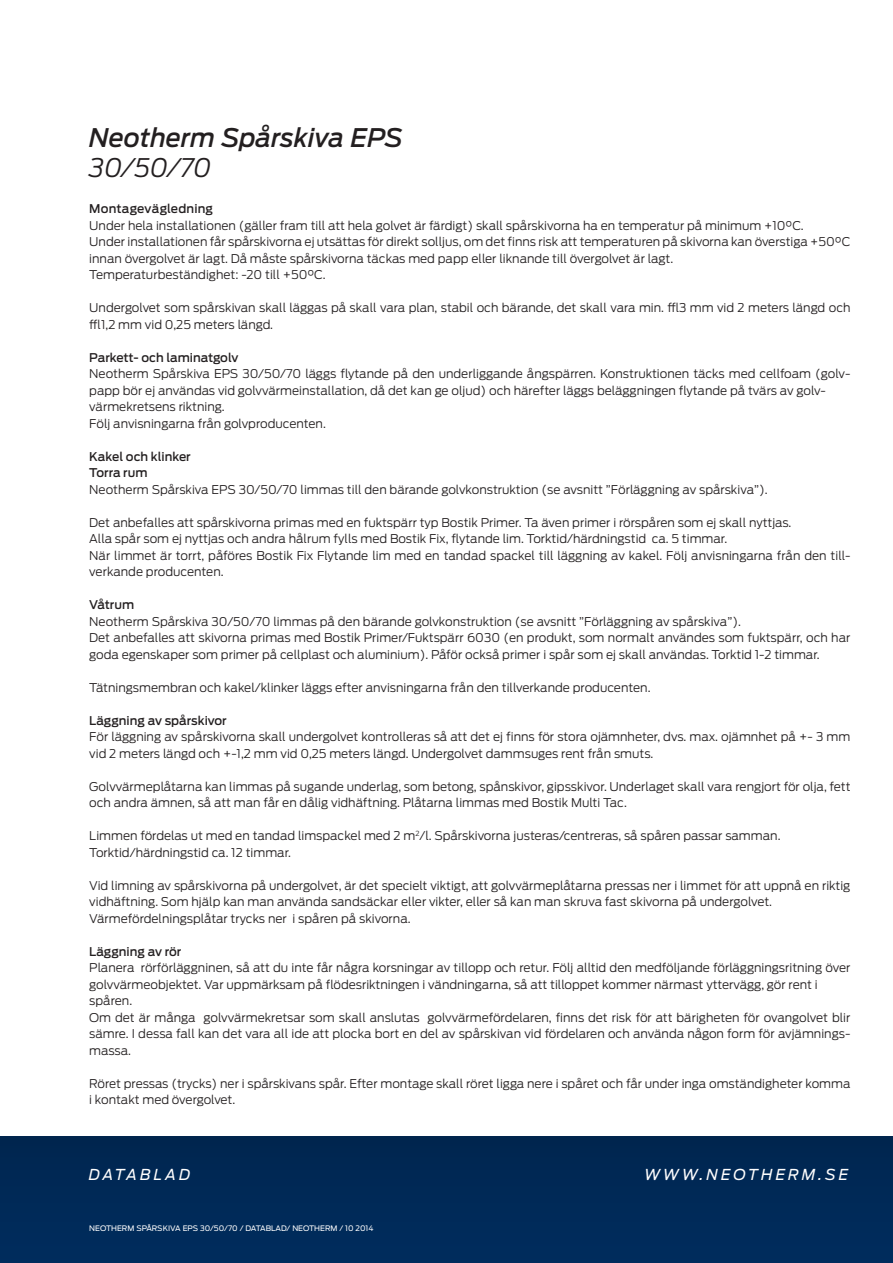
<style>
.page{position:relative;width:893px;height:1263px;background:#fff}
.page>*{position:absolute;margin:0;border:0;box-sizing:border-box;transform-origin:0 0}
.Kapitelbezeichnung{font:italic 500 25.5px "Antenna";color:#231f20}
.t1{font:italic 300 25.5px "Antenna";color:#231f20}
.t2{font:italic 15px "Antenna";letter-spacing:.2em;color:#fff}
.t3{font:300 12px/16.5px "Antenna";color:#231f20}
.overskrift_hvid{font:500 12px "Antenna";color:#231f20}
.Fuss_links{font:7.5px "Antenna";color:#fff}
</style>
<div class="page">
<div style="left:0;top:1137px;width:893px;height:126px;background:#002957"></div>
<p class="Kapitelbezeichnung" style="left:89px;top:122px;width:315px">Neotherm Spårskiva EPS</p>
<p class="t1" style="left:89px;top:153px;width:124px">30/50/70</p>
<p class="overskrift_hvid" style="left:89px;top:202px;width:125px">Montagevägledning</p>
<p class="t3" style="left:89px;top:217px;width:716px">Under hela installationen (gäller fram till att hela golvet är färdigt) skall spårskivorna ha en temperatur på minimum +10°C.</p>
<p class="t3" style="left:89px;top:234px;width:763px">Under installationen får spårskivorna ej utsättas för direkt solljus, om det finns risk att temperaturen på skivorna kan överstiga +50°C innan övergolvet är lagt. Då måste spårskivorna täckas med papp eller liknande till övergolvet är lagt.</p>
<p class="t3" style="left:89px;top:267px;width:238px">Temperaturbeständighet: -20 till +50°C.</p>
<p class="t3" style="left:89px;top:300px;width:763px">Undergolvet som spårskivan skall läggas på skall vara plan, stabil och bärande, det skall vara min. ±3 mm vid 2 meters längd och ±1,2 mm vid 0,25 meters längd.</p>
<p class="overskrift_hvid" style="left:89px;top:350px;width:151px">Parkett- och laminatgolv</p>
<p class="t3" style="left:89px;top:366px;width:763px">Neotherm Spårskiva EPS 30/50/70 läggs flytande på den underliggande ångspärren. Konstruktionen täcks med cellfoam (golv&shy;papp bör ej användas vid golvvärmeinstallation, då det kan ge oljud) och härefter läggs beläggningen flytande på tvärs av golv-</p>
<p class="t3" style="left:89px;top:399px;width:137px">värmekretsens riktning.</p>
<p class="t3" style="left:89px;top:415px;width:238px">Följ anvisningarna från golvproducenten.</p>
<p class="overskrift_hvid" style="left:89px;top:449px;width:103px">Kakel och klinker</p>
<p class="overskrift_hvid" style="left:89px;top:466px;width:60px">Torra rum</p>
<p class="t3" style="left:89px;top:481px;width:680px">Neotherm Spårskiva EPS 30/50/70 limmas till den bärande golvkonstruktion (se avsnitt ”Förläggning av spårskiva”).</p>
<p class="t3" style="left:89px;top:514px;width:704px">Det anbefalles att spårskivorna primas med en fuktspärr typ Bostik Primer. Ta även primer i rörspåren som ej skall nyttjas.</p>
<p class="t3" style="left:89px;top:531px;width:640px">Alla spår som ej nyttjas och andra hålrum fylls med Bostik Fix, flytande lim. Torktid/härdningstid ca. 5 timmar.</p>
<p class="t3" style="left:89px;top:547px;width:763px">När limmet är torrt, påföres Bostik Fix Flytande lim med en tandad spackel till läggning av kakel. Följ anvisningarna från den till&shy;verkande producenten.</p>
<p class="overskrift_hvid" style="left:89px;top:598px;width:46px">Våtrum</p>
<p class="t3" style="left:89px;top:613px;width:653px">Neotherm Spårskiva 30/50/70 limmas på den bärande golvkonstruktion (se avsnitt ”Förläggning av spårskiva”).</p>
<p class="t3" style="left:89px;top:630px;width:763px">Det anbefalles att skivorna primas med Bostik Primer/Fuktspärr 6030 (en produkt, som normalt användes som fuktspärr, och har goda egenskaper som primer på cellplast och aluminium). Påför också primer i spår som ej skall användas. Torktid 1-2 timmar.</p>
<p class="t3" style="left:89px;top:679px;width:563px">Tätningsmembran och kakel/klinker läggs efter anvisningarna från den tillverkande producenten.</p>
<p class="overskrift_hvid" style="left:89px;top:713px;width:139px">Läggning av spårskivor</p>
<p class="t3" style="left:89px;top:729px;width:763px">För läggning av spårskivorna skall undergolvet kontrolleras så att det ej finns för stora ojämnheter, dvs. max. ojämnhet på +- 3 mm vid 2 meters längd och +-1,2 mm vid 0,25 meters längd. Undergolvet dammsuges rent från smuts.</p>
<p class="t3" style="left:89px;top:778px;width:763px">Golvvärmeplåtarna kan limmas på sugande underlag, som betong, spånskivor, gipsskivor. Underlaget skall vara rengjort för olja, fett och andra ämnen, så att man får en dålig vidhäftning. Plåtarna limmas med Bostik Multi Tac.</p>
<p class="t3" style="left:89px;top:828px;width:693px">Limmen fördelas ut med en tandad limspackel med 2 m<sup>2</sup>/l. Spårskivorna justeras/centreras, så spåren passar samman.</p>
<p class="t3" style="left:89px;top:844px;width:203px">Torktid/härdningstid ca. 12 timmar.</p>
<p class="t3" style="left:89px;top:877px;width:763px">Vid limning av spårskivorna på undergolvet, är det specielt viktigt, att golvvärmeplåtarna pressas ner i limmet för att uppnå en riktig vidhäftning. Som hjälp kan man använda sandsäckar eller vikter, eller så kan man skruva fast skivorna på undergolvet.</p>
<p class="t3" style="left:89px;top:910px;width:323px">Värmefördelningsplåtar trycks ner i spåren på skivorna.</p>
<p class="overskrift_hvid" style="left:89px;top:944px;width:94px">Läggning av rör</p>
<p class="t3" style="left:89px;top:960px;width:763px">Planera rörförläggninen, så att du inte får några korsningar av tillopp och retur. Följ alltid den medföljande förläggningsritning över golvvärmeobjektet. Var uppmärksam på flödesriktningen i vändningarna, så att tilloppet kommer närmast yttervägg, gör rent i</p>
<p class="t3" style="left:89px;top:993px;width:44px">spåren.</p>
<p class="t3" style="left:89px;top:1009px;width:763px;text-align:justify">Om det är många golvvärmekretsar som skall anslutas golvvärmefördelaren, finns det risk för att bärigheten för ovangolvet blir sämre. I dessa fall kan det vara all ide att plocka bort en del av spårskivan vid fördelaren och använda någon form för avjämnings&shy;massa.</p>
<p class="t3" style="left:89px;top:1075px;width:763px">Röret pressas (trycks) ner i spårskivans spår. Efter montage skall röret ligga nere i spåret och får under inga omständigheter komma i kontakt med övergolvet.</p>
<p class="t2" style="left:89px;top:1166px;width:103px">DATABLAD</p>
<p class="t2" style="left:644px;top:1166px;width:205px">WWW.NEOTHERM.SE</p>
<p class="Fuss_links" style="left:89px;top:1224px;width:286px">NEOTHERM SPÅRSKIVA EPS 30/50/70 / DATABLAD/ NEOTHERM / 10 2014</p>
</div>
